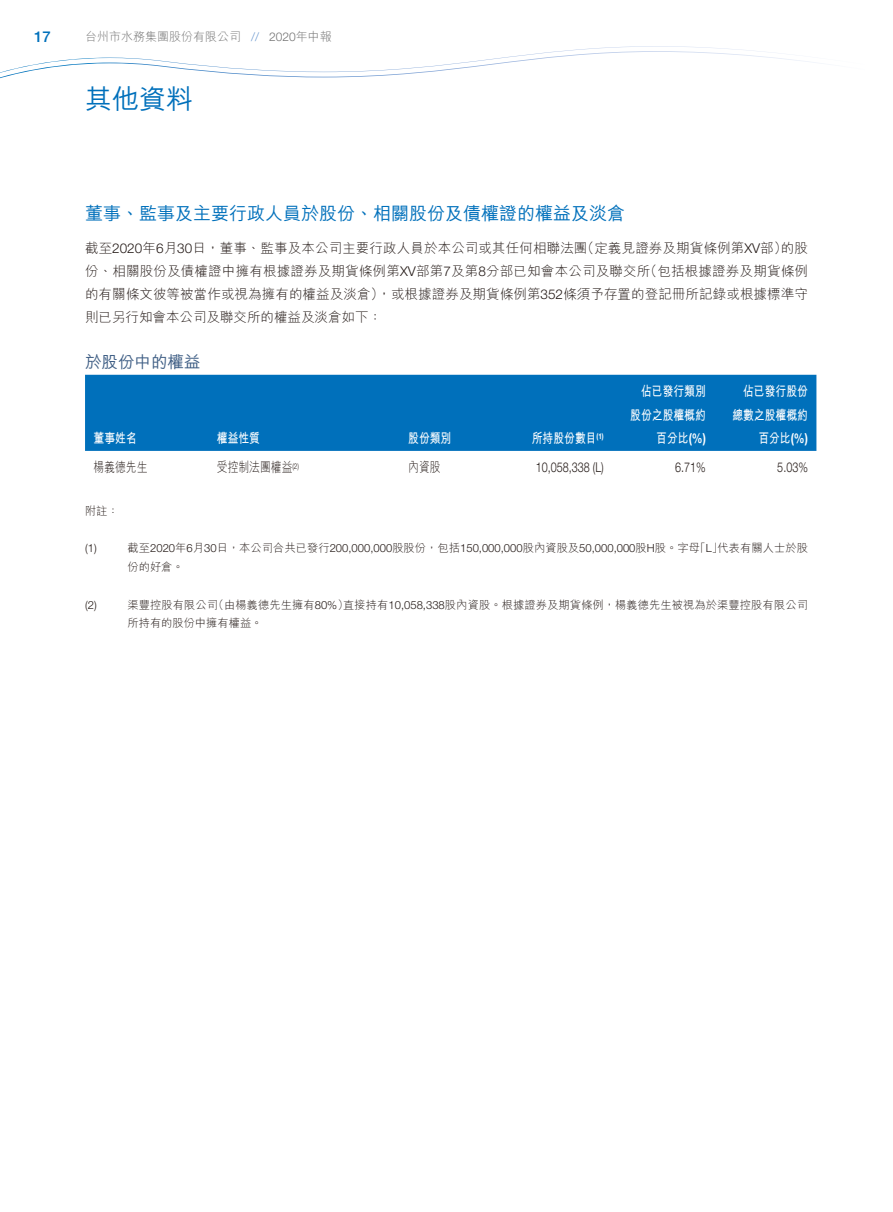
<style>
.page{position:relative;width:893px;height:1212px;background:#fff}
.page>*{position:absolute;margin:0;border:0;box-sizing:border-box;transform-origin:0 0}
.t1{font:27px "M Hei HK Medium E Ten B5 H";color:#0070bb}
.t2{font:18px "M Hei HK Medium E Ten B5 H";color:#0070bb}
.t3{font:16.5px "M Hei HK Medium E Ten B5 H";color:#3c5c83}
.t4{font:500 15px "Helvetica Neue LT Std";color:#0070bb}
.t5{font:13.5px/23.2px "M Hei HK Light E Ten B5 H";color:#231916;text-align:justify}
.t6{font:13.5px/23.2px "M Hei HK Bold E Ten B5 H";color:#fff;text-align:right;scale:.8 1}
.t7{font:300 13.5px "Helvetica Neue LT Std";color:#231916;scale:.8 1}
.t8{font:13.5px "M Hei HK Light E Ten B5 H";color:#231916;scale:.8 1}
.t9{font:12px "M Hei HK Light E Ten B5 H";color:#717171}
.t10{font:11.25px/18.8px "M Hei HK Light E Ten B5 H";letter-spacing:.01em;color:#231916}
.t11{font:300 11.25px "Helvetica Neue LT Std";color:#231916}
.s1{font-family:"Helvetica Neue LT Std";font-weight:300;color:#6594ce}
.s2{font-family:"Helvetica Neue LT Std";font-weight:300}
.s3{font-family:"Helvetica Neue LT Std";font-weight:700}
.s4{font-family:"M Hei HK Light E Ten B5 H";font-weight:400}
</style>
<div class="page">
<svg style="left:0;top:46px;width:816px;height:33px"></svg>
<div style="left:85px;top:375px;width:731px;height:76px;background:#0070bb"></div>
<p class="t4" style="left:34px;top:31px;width:18px">17</p>
<p class="t9" style="left:85px;top:32px;width:248px">台州市水務集團股份有限公司 <span class="s1">//</span> <span class="s2">2020</span>年中報</p>
<h1 class="t1" style="left:85px;top:89px;width:109px">其他資料</h1>
<h2 class="t2" style="left:85px;top:207px;width:542px">董事、監事及主要行政人員於股份、相關股份及債權證的權益及淡倉</h2>
<p class="t5" style="left:85px;top:238px;width:724px">截至<span class="s2">2020</span>年<span class="s2">6</span>月<span class="s2">30</span>日，董事、監事及本公司主要行政人員於本公司或其任何相聯法團（定義見證券及期貨條例第<span class="s2">XV</span>部）的股份、相關股份及債權證中擁有根據證券及期貨條例第<span class="s2">XV</span>部第<span class="s2">7</span>及第<span class="s2">8</span>分部已知會本公司及聯交所（包括根據證券及期貨條例的有關條文彼等被當作或視為擁有的權益及淡倉），或根據證券及期貨條例第<span class="s2">352</span>條須予存置的登記冊所記錄或根據標準守則已另行知會本公司及聯交所的權益及淡倉如下：</p>
<p class="t3" style="left:85px;top:356px;width:117px">於股份中的權益</p>
<p class="t6" style="left:94px;top:428px;width:55px">董事姓名</p>
<p class="t6" style="left:217px;top:428px;width:56px">權益性質</p>
<p class="t6" style="left:408px;top:428px;width:55px">股份類別</p>
<p class="t6" style="left:532px;top:428px;width:92px">所持股份數目<sup>(1)</sup></p>
<p class="t6" style="left:630px;top:381px;width:96px">佔已發行類別股份之股權概約百分比<span class="s3">(%)</span></p>
<p class="t6" style="left:732px;top:381px;width:96px">佔已發行股份總數之股權概約百分比<span class="s3">(%)</span></p>
<p class="t8" style="left:94px;top:462px;width:69px">楊義德先生</p>
<p class="t8" style="left:217px;top:462px;width:104px">受控制法團權益<sup>(2)</sup></p>
<p class="t8" style="left:408px;top:462px;width:42px">內資股</p>
<p class="t7" style="left:536px;top:463px;width:87px">10,058,338 (L)</p>
<p class="t7" style="left:675px;top:463px;width:40px">6.71%</p>
<p class="t7" style="left:777px;top:463px;width:40px">5.03%</p>
<p class="t10" style="left:85px;top:503px;width:35px">附註：</p>
<p class="t11" style="left:85px;top:544px;width:13px">(1)</p>
<p class="t11" style="left:128px;top:544px;width:682px"><span class="s4">截至</span>2020<span class="s4">年</span>6<span class="s4">月</span>30<span class="s4">日，本公司合共已發行</span>200,000,000<span class="s4">股股份，包括</span>150,000,000<span class="s4">股內資股及</span>50,000,000<span class="s4">股</span>H<span class="s4">股。字母「</span>L<span class="s4">」代表有關人士於股</span></p>
<p class="t10" style="left:128px;top:559px;width:58px">份的好倉。</p>
<p class="t11" style="left:85px;top:600px;width:13px">(2)</p>
<p class="t10" style="left:128px;top:596px;width:682px">渠豐控股有限公司（由楊義德先生擁有<span class="s2">80%</span>）直接持有<span class="s2">10,058,338</span>股內資股。根據證券及期貨條例，楊義德先生被視為於渠豐控股有限公司所持有的股份中擁有權益。</p>
</div>
